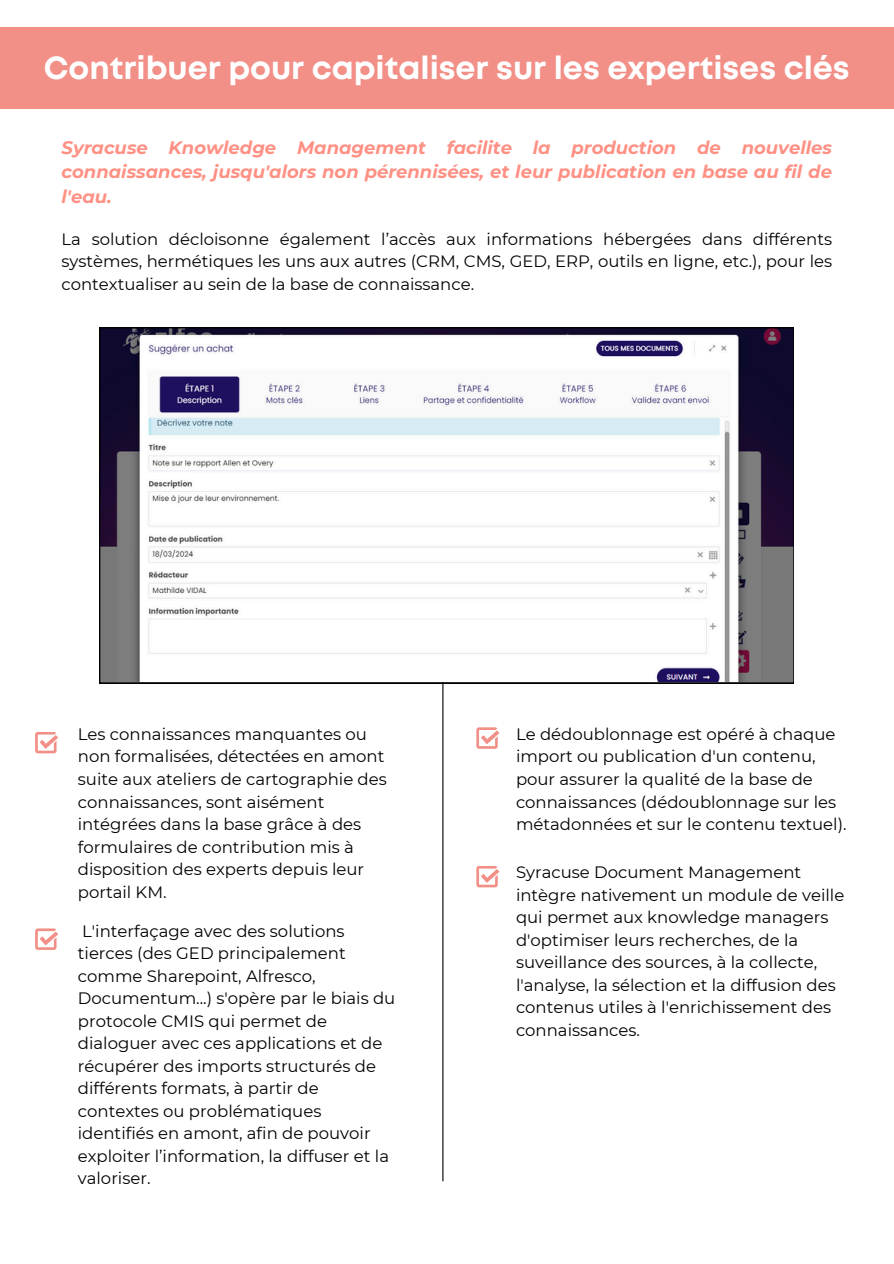
<style>
.page{position:relative;width:894px;height:1264px;background:#fff}
.page>*{position:absolute;margin:0;border:0;box-sizing:border-box;transform-origin:0 0}
.t1{font:700 31.95px "Mont";color:#fff}
.t2{font:italic 700 18px/24.8px "Montserrat";color:#ff9084;text-align:justify}
.t3{font:16.5px/22.5px "Montserrat";color:#000}
</style>
<div class="page">
<svg style="left:35px;top:732px;width:23px;height:21px"></svg>
<svg style="left:35px;top:928px;width:23px;height:21px"></svg>
<div style="left:0;top:28px;width:893px;height:81px;background:#f28f87"></div>
<hr style="left:442px;top:679px;width:1px;height:502px;background:#030202">
<svg style="left:476px;top:727px;width:23px;height:21px"></svg>
<svg style="left:476px;top:866px;width:23px;height:21px"></svg>
<svg style="left:99px;top:327px;width:694px;height:356px"></svg>
<p class="t1" style="left:44px;top:55px;width:807px">Contribuer pour capitaliser sur les expertises clés</p>
<p class="t2" style="left:61px;top:135px;width:771px">Syracuse Knowledge Management facilite la production de nouvelles connaissances, jusqu'alors non pérennisées, et leur publication en base au fil de l'eau.</p>
<h2 class="t3" style="left:61px;top:228px;width:771px;text-align:justify">La solution décloisonne également l’accès aux informations hébergées dans différents systèmes, hermétiques les uns aux autres (CRM, CMS, GED, ERP, outils en ligne, etc.), pour les contextualiser au sein de la base de connaissance.</h2>
<p class="t3" style="left:78px;top:722px;width:310px">Les connaissances manquantes ou non formalisées, détectées en amont suite aux ateliers de cartographie des connaissances, sont aisément intégrées dans la base grâce à des formulaires de contribution mis à disposition des experts depuis leur portail KM.</p>
<p class="t3" style="left:78px;top:919px;width:319px">L'interfaçage avec des solutions tierces (des GED principalement comme Sharepoint, Alfresco,<br>Documentum...) s'opère par le biais du protocole CMIS qui permet de dialoguer avec ces applications et de récupérer des imports structurés de différents formats, à partir de contextes ou problématiques identifiés en amont, afin de pouvoir exploiter l’information, la diffuser et la valoriser.</p>
<p class="t3" style="left:516px;top:722px;width:332px">Le dédoublonnage est opéré à chaque import ou publication d'un contenu, pour assurer la qualité de la base de connaissances (dédoublonnage sur les métadonnées et sur le contenu textuel).</p>
<p class="t3" style="left:516px;top:861px;width:330px">Syracuse Document Management intègre nativement un module de veille qui permet aux knowledge managers d'optimiser leurs recherches, de la suveillance des sources, à la collecte, l'analyse, la sélection et la diffusion des contenus utiles à l'enrichissement des connaissances.</p>
</div>
